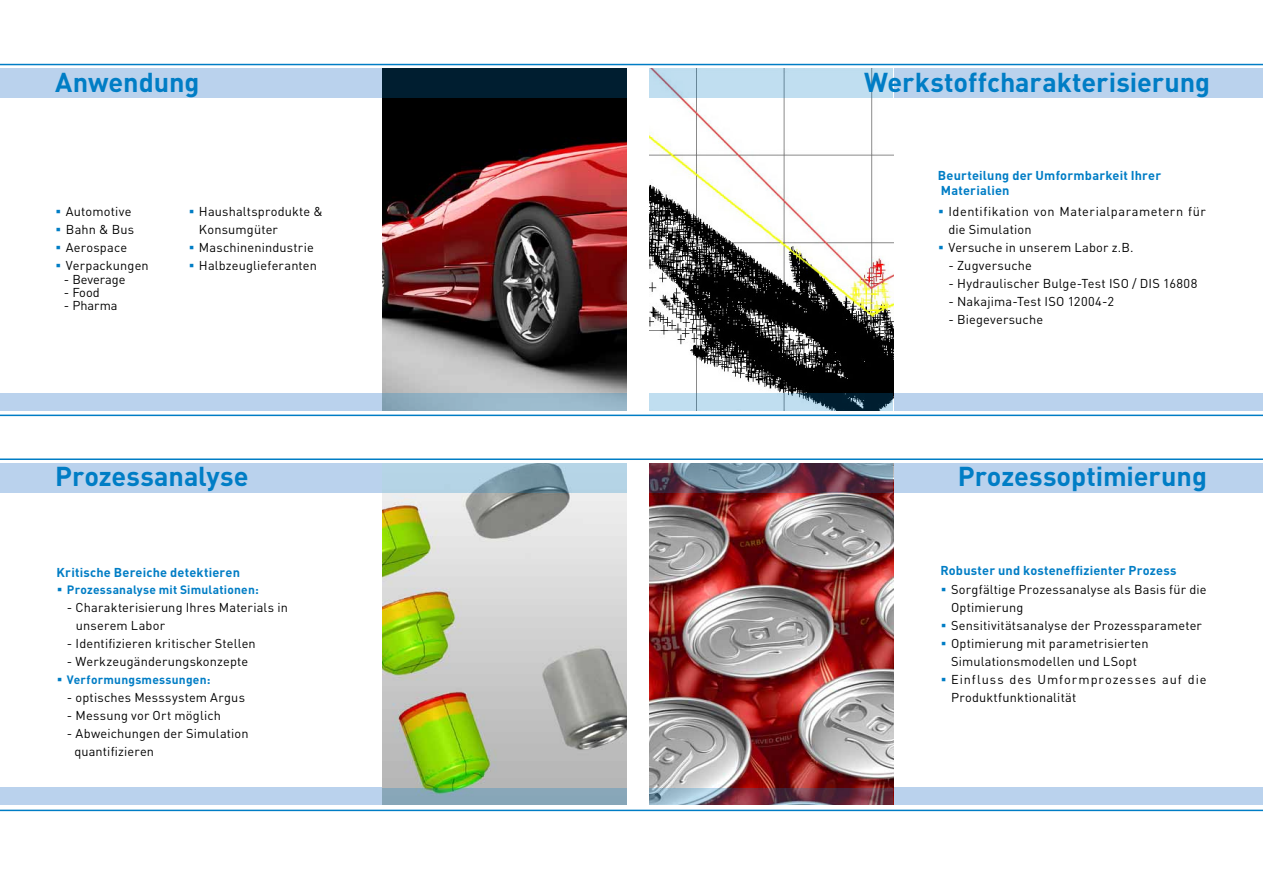
<style>
.page{position:relative;width:1263px;height:893px;background:#fff}
.page>*{position:absolute;margin:0;border:0;box-sizing:border-box;transform-origin:0 0}
.t1{font:700 27px "DIN Pro";letter-spacing:-.005em;color:#007dc5}
.t2{font:12.75px/18px "DIN Pro";letter-spacing:.015em;color:#000}
.t3{font:700 12.75px/15.3px "DIN Pro";letter-spacing:.015em;color:#007dc5}
.t4{font:12.75px/18px "DIN Pro";letter-spacing:.035em;color:#000}
.t5{font:700 12px "DIN Pro";letter-spacing:.02em;color:#007dc5}
</style>
<div class="page">
<hr style="left:0;top:810px;width:1263px;height:1px;background:#007dc5">
<hr style="left:0;top:64px;width:1263px;height:1px;background:#007dc5">
<div style="left:0;top:69px;width:1263px;height:29px;background:#bad2ed"></div>
<div style="left:0;top:788px;width:1263px;height:17px;background:#bad2ed"></div>
<div style="left:0;top:393px;width:1263px;height:17px;background:#bad2ed"></div>
<div style="left:0;top:463px;width:1263px;height:29px;background:#bad2ed"></div>
<img style="left:383px;top:98px;width:244px;height:295px">
<img style="left:649px;top:98px;width:244px;height:295px">
<img style="left:383px;top:492px;width:244px;height:296px">
<img style="left:649px;top:492px;width:244px;height:296px">
<svg style="left:383px;top:788px;width:510px;height:17px;background:#808090"></svg>
<svg style="left:383px;top:69px;width:510px;height:29px;fill:#001e30"></svg>
<svg style="left:383px;top:393px;width:510px;height:17px"></svg>
<svg style="left:467px;top:463px;width:426px;height:29px"></svg>
<div style="left:627px;top:67px;width:21px;height:740px;background:#fff"></div>
<hr style="left:0;top:458px;width:1263px;height:2px;background:#007dc5">
<hr style="left:0;top:415px;width:1263px;height:1px;background:#007dc5">
<h1 class="t1" style="left:55px;top:64px;width:146px">Anwendung</h1>
<p class="t2" style="left:66px;top:202px;width:84px">Automotive<br>Bahn &amp; Bus<br>Aerospace<br>Verpackungen</p>
<p class="t2" style="left:199px;top:202px;width:125px">Haushaltsprodukte &amp;<br>Konsumgüter<br>Maschinenindustrie<br>Halbzeuglieferanten</p>
<p class="t2" style="left:64px;top:270px;width:63px">- Beverage</p>
<p class="t2" style="left:64px;top:283px;width:37px">- Food</p>
<p class="t2" style="left:64px;top:296px;width:55px">- Pharma</p>
<h1 class="t1" style="left:55px;top:458px;width:195px">Prozessanalyse</h1>
<p class="t3" style="left:56px;top:564px;width:185px">Kritische Bereiche detektieren</p>
<p class="t5" style="left:67px;top:582px;width:193px">Prozessanalyse mit Simulationen:</p>
<p class="t2" style="left:76px;top:598px;width:214px;text-indent:-9px">- Charakterisierung Ihres Materials in unserem Labor</p>
<p class="t2" style="left:67px;top:634px;width:190px">- Identifizieren kritischer Stellen</p>
<p class="t2" style="left:67px;top:652px;width:183px">- Werkzeugänderungskonzepte</p>
<p class="t5" style="left:67px;top:672px;width:145px">Verformungsmessungen:</p>
<p class="t2" style="left:67px;top:688px;width:180px">- optisches Messsystem Argus</p>
<p class="t2" style="left:67px;top:706px;width:156px">- Messung vor Ort möglich</p>
<p class="t2" style="left:74px;top:724px;width:176px;text-indent:-7px">- Abweichungen der Simulation quantifizieren</p>
<h1 class="t1" style="left:864px;top:63px;width:347px">Werkstoffcharakterisierung</h1>
<p class="t3" style="left:938px;top:167px;width:225px">Beurteilung der Umformbarkeit Ihrer<br>Materialien</p>
<p class="t4" style="left:948px;top:202px;width:259px">Identifikation von Materialparametern für die Simulation<br>Versuche in unserem Labor z.B.</p>
<p class="t2" style="left:948px;top:256px;width:85px">- Zugversuche</p>
<p class="t2" style="left:948px;top:274px;width:250px">- Hydraulischer Bulge-Test ISO / DIS 16808</p>
<p class="t2" style="left:948px;top:292px;width:167px">- Nakajima-Test ISO 12004-2</p>
<p class="t2" style="left:948px;top:310px;width:96px">- Biegeversuche</p>
<h1 class="t1" style="left:958px;top:458px;width:251px">Prozessoptimierung</h1>
<p class="t3" style="left:940px;top:563px;width:238px">Robuster und kosteneffizienter Prozess</p>
<p class="t2" style="left:951px;top:580px;width:257px">Sorgfältige Prozessanalyse als Basis für die Optimierung<br>Sensitivitätsanalyse der Prozessparameter Optimierung mit parametrisierten Simulationsmodellen und LSopt<br>Einfluss des Umformprozesses auf die Produktfunktionalität</p>
</div>
